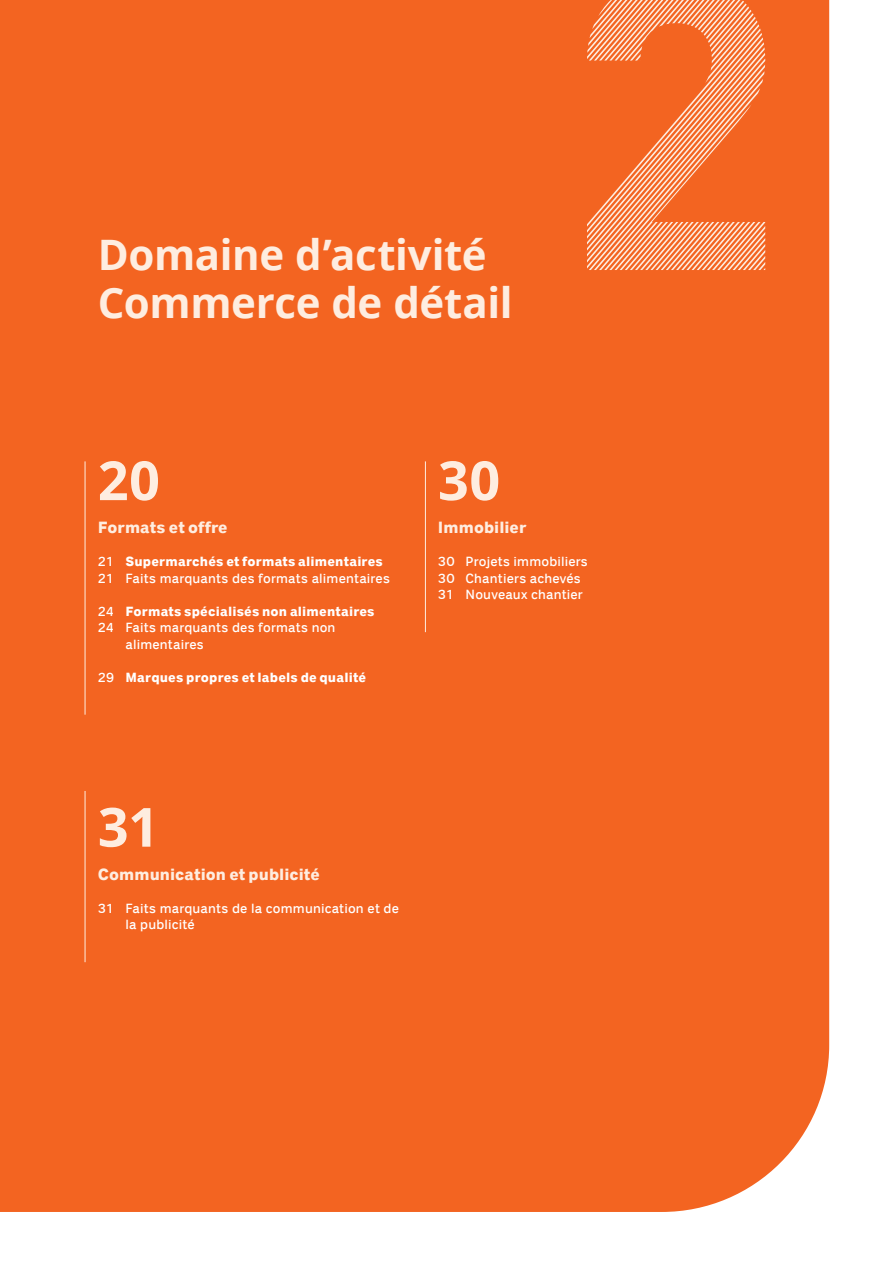
<style>
.page{position:relative;width:893px;height:1263px;background:#fff}
.page>*{position:absolute;margin:0;border:0;box-sizing:border-box;transform-origin:0 0}
.t1{font:700 54px "Open Sans";color:#feede0}
.t2{font:700 42px/48px "Open Sans";letter-spacing:-.01em;color:#feede0}
.t3{font:700 16.5px "Coop";letter-spacing:.005em;color:#feede0}
.t4{font:13.5px/16.5px "Coop";letter-spacing:.01em;color:#fff}
.t5{font:700 13.5px "Coop";letter-spacing:.015em;color:#fff}
.s1{font-weight:700}
.s2{font-weight:400}
</style>
<div class="page">
<div style="left:0;top:0;width:829px;height:1212px;background:#f36421"></div>
<svg style="left:587px;top:0;width:178px;height:270px;background:#f5824b"></svg>
<hr style="left:85px;top:461px;width:1px;height:254px;background:#feede0">
<hr style="left:85px;top:791px;width:1px;height:171px;background:#feede0">
<hr style="left:425px;top:461px;width:1px;height:171px;background:#feede0">
<h2 class="t2" style="left:98px;top:230px;width:416px">Domaine d’activité<br>Commerce de détail</h2>
<h1 class="t1" style="left:98px;top:442px;width:64px">20</h1>
<p class="t3" style="left:98px;top:518px;width:131px">Formats et offre</p>
<p class="t4" style="left:98px;top:553px;width:294px">21 <span class="s1">Supermarchés et formats alimentaires<br></span>21 Faits marquants des formats alimentaires</p>
<p class="t5" style="left:98px;top:604px;width:278px"><span class="s2">24</span> Formats spécialisés non alimentaires</p>
<p class="t4" style="left:98px;top:619px;width:239px">24 Faits marquants des formats non</p>
<p class="t4" style="left:125px;top:636px;width:80px">alimentaires</p>
<p class="t5" style="left:98px;top:669px;width:270px"><span class="s2">29</span> Marques propres et labels de qualité</p>
<h1 class="t1" style="left:438px;top:442px;width:64px">30</h1>
<p class="t3" style="left:438px;top:518px;width:90px">Immobilier</p>
<p class="t4" style="left:438px;top:553px;width:151px">30 Projets immobiliers<br>30 Chantiers achevés<br>31 Nouveaux chantier</p>
<h1 class="t1" style="left:98px;top:789px;width:63px">31</h1>
<p class="t3" style="left:98px;top:865px;width:223px">Communication et publicité</p>
<p class="t4" style="left:125px;top:900px;width:275px;text-indent:-28px">31 Faits marquants de la communication et de la publicité</p>
</div>
